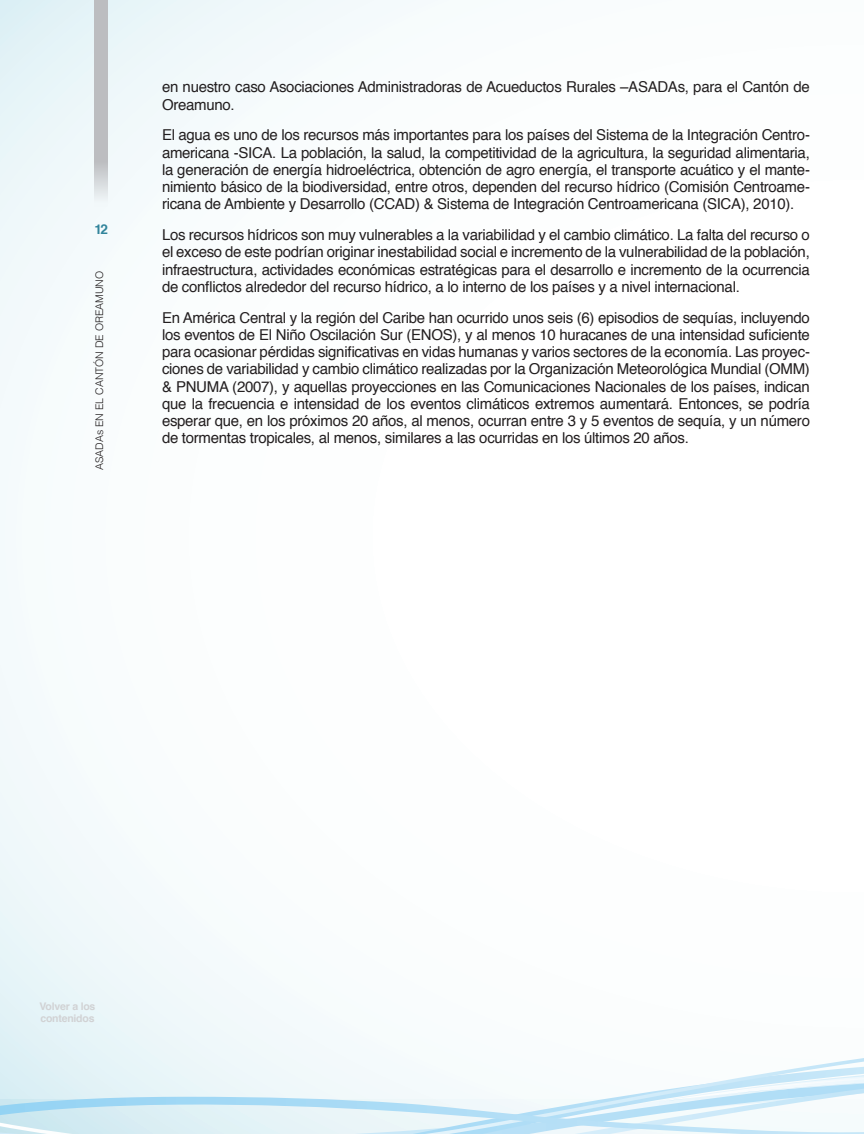
<style>
.page{position:relative;width:864px;height:1134px;background:#fff}
.page>*{position:absolute;margin:0;border:0;box-sizing:border-box;transform-origin:0 0}
.t1{font:15px/17.2px "Helvetica";letter-spacing:-.02em;color:#231f20;text-align:justify}
.t2{font:700 13.5px "Helvetica";color:#31849b}
.t3{font:300 10.5px "Helvetica";color:#231f20}
.t4{font:700 10.5px/12px "Helvetica";letter-spacing:-.02em;color:#d1d2d4}
</style>
<div class="page">
<div style="left:0;top:0;width:864px;height:1134px;background:linear-gradient(to right,#f4fafb,#fff)"></div>
<svg style="left:0;top:1058px;width:864px;height:9px"></svg>
<svg style="left:0;top:1067px;width:864px;height:67px"></svg>
<svg style="left:94px;top:0;width:14px;height:206px;background:#c2c3c6"></svg>
<p class="t2" style="left:94px;top:219px;width:15px">12</p>
<p class="t3" style="left:90px;top:470px;width:201px;rotate:-90deg">ASADAs EN EL CANTÓN DE OREAMUNO</p>
<p class="t1" style="left:162px;top:79px;width:649px">en nuestro caso Asociaciones Administradoras de Acueductos Rurales –ASADAs, para el Cantón de<br>Oreamuno.</p>
<p class="t1" style="left:162px;top:127px;width:649px">El agua es uno de los recursos más importantes para los países del Sistema de la Integración Centro&shy;americana -SICA. La población, la salud, la competitividad de la agricultura, la seguridad alimentaria, la generación de energía hidroeléctrica, obtención de agro energía, el transporte acuático y el mante&shy;nimiento básico de la biodiversidad, entre otros, dependen del recurso hídrico (Comisión Centroame&shy;ricana de Ambiente y Desarrollo (CCAD) &amp; Sistema de Integración Centroamericana (SICA), 2010).</p>
<p class="t1" style="left:162px;top:227px;width:649px">Los recursos hídricos son muy vulnerables a la variabilidad y el cambio climático. La falta del recurso o el exceso de este podrían originar inestabilidad social e incremento de la vulnerabilidad de la población, infraestructura, actividades económicas estratégicas para el desarrollo e incremento de la ocurrencia de conflictos alrededor del recurso hídrico, a lo interno de los países y a nivel internacional.</p>
<p class="t1" style="left:162px;top:309px;width:650px">En América Central y la región del Caribe han ocurrido unos seis (6) episodios de sequías, incluyendo los eventos de El Niño Oscilación Sur (ENOS), y al menos 10 huracanes de una intensidad suficiente para ocasionar pérdidas significativas en vidas humanas y varios sectores de la economía. Las proyec&shy;ciones de variabilidad y cambio climático realizadas por la Organización Meteorológica Mundial (OMM) &amp; PNUMA (2007), y aquellas proyecciones en las Comunicaciones Nacionales de los países, indican que la frecuencia e intensidad de los eventos climáticos extremos aumentará. Entonces, se podría esperar que, en los próximos 20 años, al menos, ocurran entre 3 y 5 eventos de sequía, y un número de tormentas tropicales, al menos, similares a las ocurridas en los últimos 20 años.</p>
<p class="t4" style="left:40px;top:1001px;width:57px">Volver a los contenidos</p>
</div>
